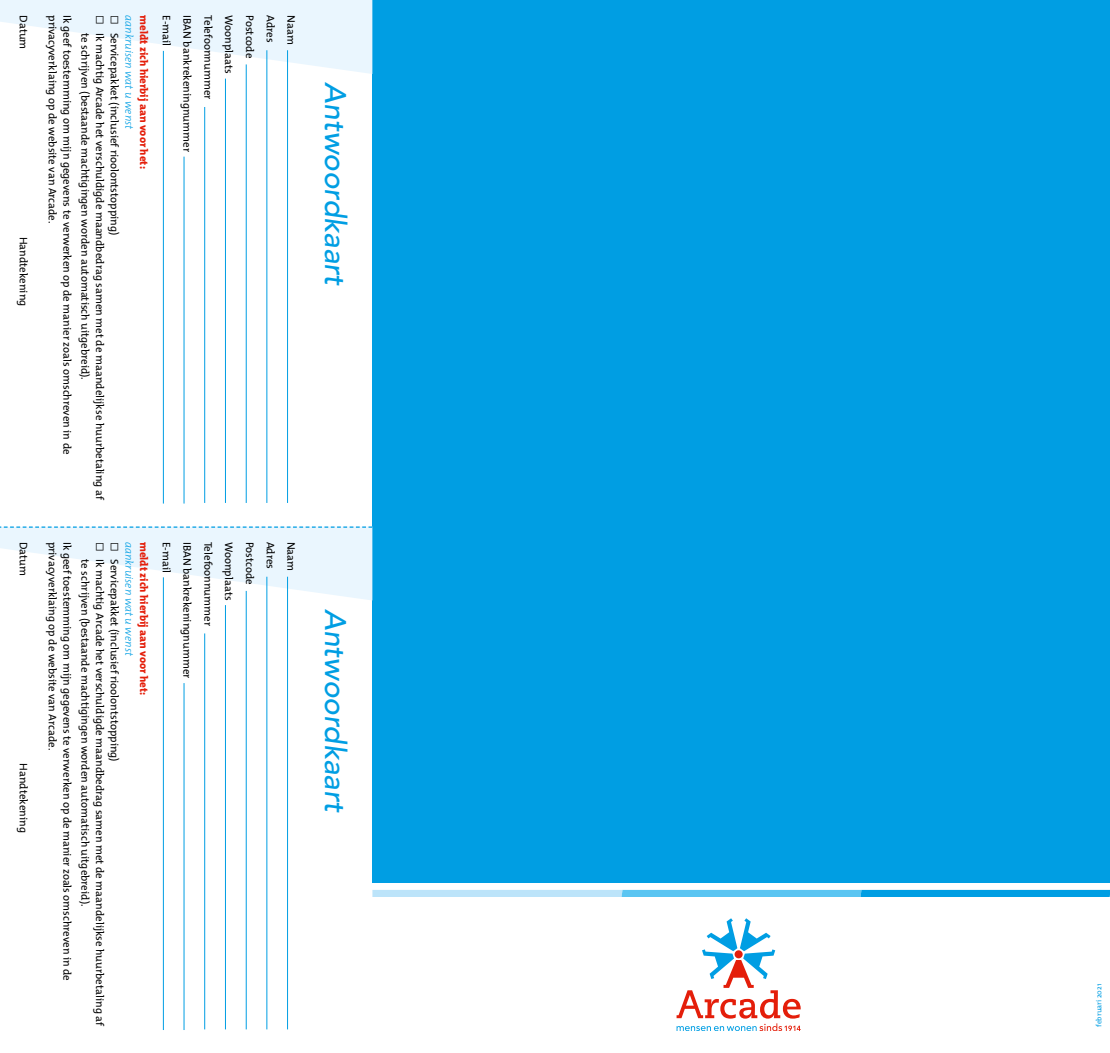
<style>
.page{position:relative;width:1110px;height:1053px;background:#fff}
.page>*{position:absolute;margin:0;border:0;box-sizing:border-box;transform-origin:0 0}
.t1{font:italic 500 29.62px "Avenir";color:#009ee3}
.t2{font:11px "The Mix";color:#000}
.t3{font:800 11px "The Mix";color:#e41e0a}
.t4{font:italic 300 11px "The Mix";color:#009ee3}
.t5{font:11px "The Mix Light Expert";color:#000}
.t6{font:7.5px "The Mix";color:#009ee3}
</style>
<div class="page">
<div style="left:372px;top:0;width:737px;height:882px;background:#009ee3"></div>
<svg style="left:372px;top:889px;width:737px;height:7px"></svg>
<svg style="left:676px;top:918px;width:124px;height:112px"></svg>
<svg style="left:0;top:0;width:372px;height:74px"></svg>
<hr style="left:287px;top:50px;width:1px;height:453px;background:#009ee3">
<hr style="left:246px;top:64px;width:1px;height:439px;background:#009ee3">
<hr style="left:225px;top:79px;width:1px;height:424px;background:#009ee3">
<hr style="left:184px;top:157px;width:1px;height:346px;background:#009ee3">
<hr style="left:163px;top:51px;width:1px;height:452px;background:#009ee3">
<hr style="left:266px;top:50px;width:1px;height:453px;background:#009ee3">
<hr style="left:204px;top:107px;width:1px;height:396px;background:#009ee3">
<svg style="left:0;top:474px;width:372px;height:126px"></svg>
<svg style="left:0;top:526px;width:372px;height:1px"></svg>
<hr style="left:287px;top:576px;width:1px;height:453px;background:#009ee3">
<hr style="left:246px;top:591px;width:1px;height:438px;background:#009ee3">
<hr style="left:225px;top:605px;width:1px;height:424px;background:#009ee3">
<hr style="left:184px;top:683px;width:1px;height:346px;background:#009ee3">
<hr style="left:163px;top:577px;width:1px;height:452px;background:#009ee3">
<hr style="left:266px;top:576px;width:1px;height:453px;background:#009ee3">
<hr style="left:204px;top:633px;width:1px;height:396px;background:#009ee3">
<p class="t2" style="left:33px;top:15px;width:36px;rotate:90deg">Datum</p>
<p class="t2" style="left:33px;top:236px;width:71px;rotate:90deg">Handtekening</p>
<p class="t2" style="left:33px;top:541px;width:36px;rotate:90deg">Datum</p>
<p class="t2" style="left:33px;top:763px;width:71px;rotate:90deg">Handtekening</p>
<p class="t5" style="left:124px;top:15px;width:11px;rotate:90deg">ò</p>
<p class="t4" style="left:138px;top:15px;width:116px;rotate:90deg">aankruisen wat u wenst</p>
<p class="t3" style="left:153px;top:15px;width:155px;rotate:90deg">meldt zich hierbij aan voor het:</p>
<p class="t2" style="left:176px;top:15px;width:33px;rotate:90deg">E-mail</p>
<p class="t2" style="left:196px;top:15px;width:138px;rotate:90deg">IBAN bankrekeningnummer</p>
<p class="t2" style="left:217px;top:15px;width:86px;rotate:90deg">Telefoonnummer</p>
<p class="t2" style="left:238px;top:15px;width:60px;rotate:90deg">Woonplaats</p>
<p class="t2" style="left:259px;top:15px;width:44px;rotate:90deg">Postcode</p>
<p class="t2" style="left:279px;top:15px;width:29px;rotate:90deg">Adres</p>
<p class="t2" style="left:300px;top:15px;width:31px;rotate:90deg">Naam</p>
<p class="t2" style="left:62px;top:15px;width:209px;rotate:90deg">privacyverklaing op de website van Arcade.</p>
<p class="t2" style="left:76px;top:15px;width:440px;rotate:90deg">Ik geef toestemming om mijn gegevens te verwerken op de manier zoals omschreven in de</p>
<p class="t5" style="left:109px;top:15px;width:11px;rotate:90deg">ò</p>
<p class="t2" style="left:94px;top:33px;width:347px;rotate:90deg">te schrijven (bestaande machtigingen worden automatisch uitgebreid).</p>
<p class="t2" style="left:109px;top:33px;width:468px;rotate:90deg">Ik machtig Arcade het verschuldigde maandbedrag samen met de maandelijkse huurbetaling af</p>
<p class="t2" style="left:124px;top:33px;width:204px;rotate:90deg">Servicepakket (inclusief rioolontstopping)</p>
<p class="t5" style="left:124px;top:541px;width:11px;rotate:90deg">ò</p>
<p class="t4" style="left:138px;top:541px;width:116px;rotate:90deg">aankruisen wat u wenst</p>
<p class="t3" style="left:153px;top:541px;width:155px;rotate:90deg">meldt zich hierbij aan voor het:</p>
<p class="t2" style="left:176px;top:541px;width:33px;rotate:90deg">E-mail</p>
<p class="t2" style="left:196px;top:541px;width:138px;rotate:90deg">IBAN bankrekeningnummer</p>
<p class="t2" style="left:217px;top:541px;width:86px;rotate:90deg">Telefoonnummer</p>
<p class="t2" style="left:238px;top:541px;width:60px;rotate:90deg">Woonplaats</p>
<p class="t2" style="left:259px;top:541px;width:44px;rotate:90deg">Postcode</p>
<p class="t2" style="left:279px;top:541px;width:29px;rotate:90deg">Adres</p>
<p class="t2" style="left:300px;top:541px;width:31px;rotate:90deg">Naam</p>
<p class="t2" style="left:62px;top:541px;width:209px;rotate:90deg">privacyverklaing op de website van Arcade.</p>
<p class="t2" style="left:76px;top:541px;width:440px;rotate:90deg">Ik geef toestemming om mijn gegevens te verwerken op de manier zoals omschreven in de</p>
<p class="t5" style="left:109px;top:541px;width:11px;rotate:90deg">ò</p>
<p class="t2" style="left:94px;top:559px;width:347px;rotate:90deg">te schrijven (bestaande machtigingen worden automatisch uitgebreid).</p>
<p class="t2" style="left:109px;top:559px;width:468px;rotate:90deg">Ik machtig Arcade het verschuldigde maandbedrag samen met de maandelijkse huurbetaling af</p>
<p class="t2" style="left:124px;top:559px;width:204px;rotate:90deg">Servicepakket (inclusief rioolontstopping)</p>
<h1 class="t1" style="left:352px;top:82px;width:205px;rotate:90deg">Antwoordkaart</h1>
<h1 class="t1" style="left:352px;top:609px;width:205px;rotate:90deg">Antwoordkaart</h1>
<p class="t6" style="left:1092px;top:1026px;width:45px;rotate:-90deg">februari 2021</p>
</div>
